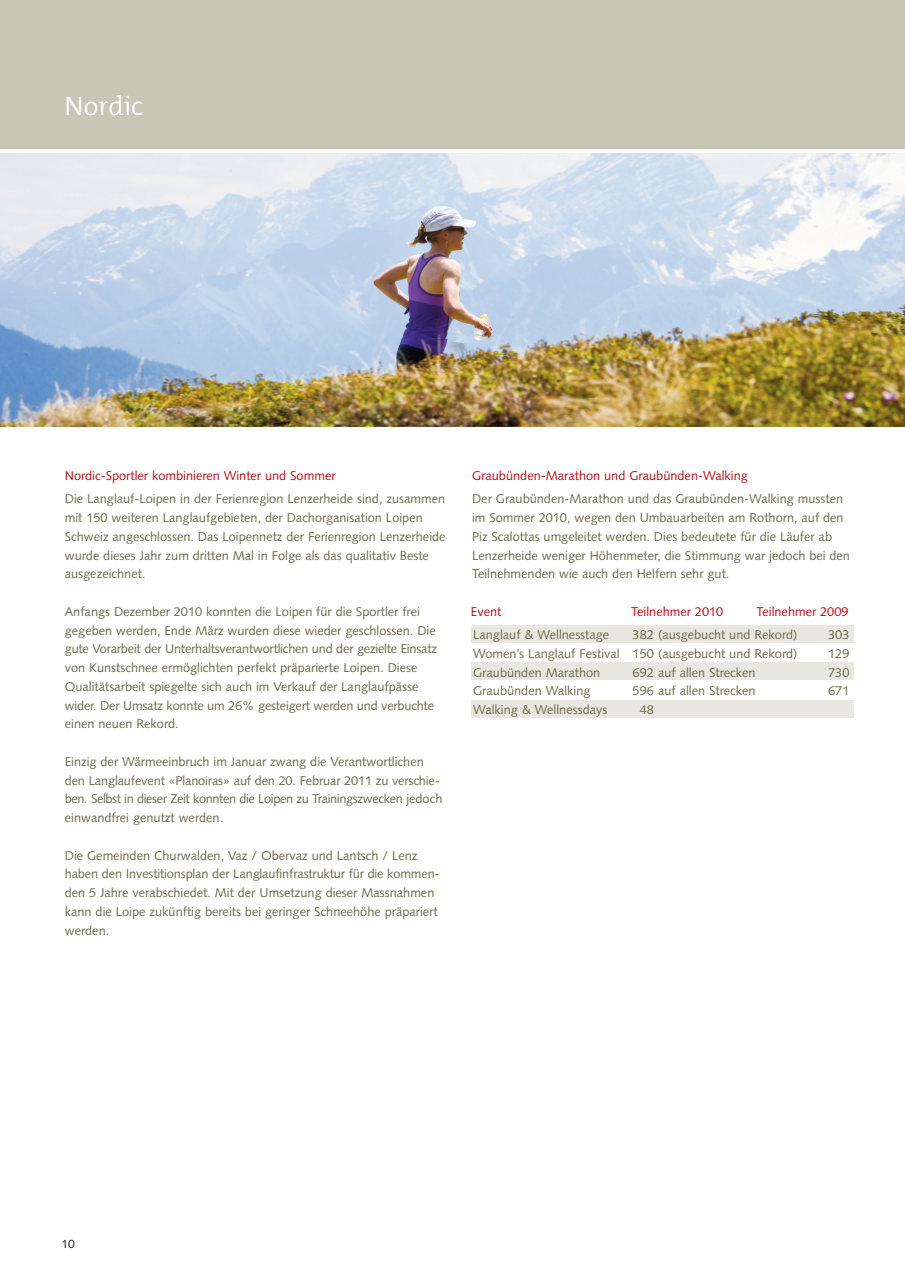
<style>
.page{position:relative;width:905px;height:1288px;background:#fff}
.page>*{position:absolute;margin:0;border:0;box-sizing:border-box;transform-origin:0 0}
.t1{font:300 27px "The Mix B4";color:#fff}
.t2{font:12.75px/18.8px "Syntax LT Std";color:#6d6a4a}
.t3{font:12.75px "Syntax LT Std";color:#b70f17}
.t4{font:12px "Syntax LT Std";color:#231f20}
</style>
<div class="page">
<div style="left:0;top:0;width:905px;height:149px;background:#c8c6b5"></div>
<img style="left:0;top:153px;width:905px;height:273px">
<div style="left:472px;top:625px;width:382px;height:18px;background:#e8e8e1"></div>
<div style="left:472px;top:662px;width:382px;height:18px;background:#e8e8e1"></div>
<div style="left:472px;top:700px;width:382px;height:18px;background:#e8e8e1"></div>
<h1 class="t1" style="left:64px;top:91px;width:80px">Nordic</h1>
<p class="t3" style="left:65px;top:471px;width:272px">Nordic-Sportler kombinieren Winter und Sommer</p>
<p class="t2" style="left:65px;top:491px;width:382px">Die Langlauf-Loipen in der Ferienregion Lenzerheide sind, zusammen mit 150 weiteren Langlaufgebieten, der Dachorganisation Loipen Schweiz angeschlossen. Das Loipennetz der Ferienregion Lenzerheide wurde dieses Jahr zum dritten Mal in Folge als das qualitativ Beste ausgezeichnet.</p>
<p class="t2" style="left:65px;top:603px;width:374px">Anfangs Dezember 2010 konnten die Loipen für die Sportler frei gegeben werden, Ende März wurden diese wieder geschlossen. Die gute Vorarbeit der Unterhaltsverantwortlichen und der gezielte Einsatz von Kunstschnee ermöglichten perfekt präparierte Loipen. Diese Qualitätsarbeit spiegelte sich auch im Verkauf der Langlaufpässe wider. Der Umsatz konnte um 26% gesteigert werden und verbuchte einen neuen Rekord.</p>
<p class="t2" style="left:65px;top:753px;width:379px">Einzig der Wärmeeinbruch im Januar zwang die Verantwortlichen den Langlaufevent «Planoiras» auf den 20. Februar 2011 zu verschie&shy;ben. Selbst in dieser Zeit konnten die Loipen zu Trainingszwecken jedoch einwandfrei genutzt werden.</p>
<p class="t2" style="left:65px;top:847px;width:376px">Die Gemeinden Churwalden, Vaz / Obervaz und Lantsch / Lenz haben den Investitionsplan der Langlaufinfrastruktur für die kommen&shy;den 5 Jahre verabschiedet. Mit der Umsetzung dieser Massnahmen kann die Loipe zukünftig bereits bei geringer Schneehöhe präpariert werden.</p>
<p class="t3" style="left:472px;top:471px;width:277px">Graubünden-Marathon und Graubünden-Walking</p>
<p class="t2" style="left:472px;top:491px;width:379px">Der Graubünden-Marathon und das Graubünden-Walking mussten im Sommer 2010, wegen den Umbauarbeiten am Rothorn, auf den Piz Scalottas umgeleitet werden. Dies bedeutete für die Läufer ab Lenzerheide weniger Höhenmeter, die Stimmung war jedoch bei den Teilnehmenden wie auch den Helfern sehr gut.</p>
<p class="t3" style="left:471px;top:606px;width:32px">Event</p>
<p class="t3" style="left:631px;top:606px;width:94px">Teilnehmer 2010</p>
<p class="t3" style="left:757px;top:606px;width:94px">Teilnehmer 2009</p>
<p class="t2" style="left:473px;top:626px;width:138px">Langlauf &amp; Wellnesstage</p>
<p class="t2" style="left:633px;top:626px;width:166px">382 (ausgebucht und Rekord)</p>
<p class="t2" style="left:828px;top:626px;width:23px">303</p>
<p class="t2" style="left:473px;top:645px;width:326px">Women’s Langlauf Festival 150 (ausgebucht und Rekord)</p>
<p class="t2" style="left:828px;top:645px;width:23px">129</p>
<p class="t2" style="left:473px;top:664px;width:129px">Graubünden Marathon</p>
<p class="t2" style="left:633px;top:664px;width:125px">692 auf allen Strecken</p>
<p class="t2" style="left:828px;top:664px;width:23px">730</p>
<p class="t2" style="left:473px;top:683px;width:119px">Graubünden Walking</p>
<p class="t2" style="left:633px;top:683px;width:125px">596 auf allen Strecken</p>
<p class="t2" style="left:828px;top:683px;width:23px">671</p>
<p class="t2" style="left:473px;top:701px;width:136px">Walking &amp; Wellnessdays</p>
<p class="t2" style="left:640px;top:701px;width:16px">48</p>
<p class="t4" style="left:61px;top:1238px;width:15px">10</p>
</div>
